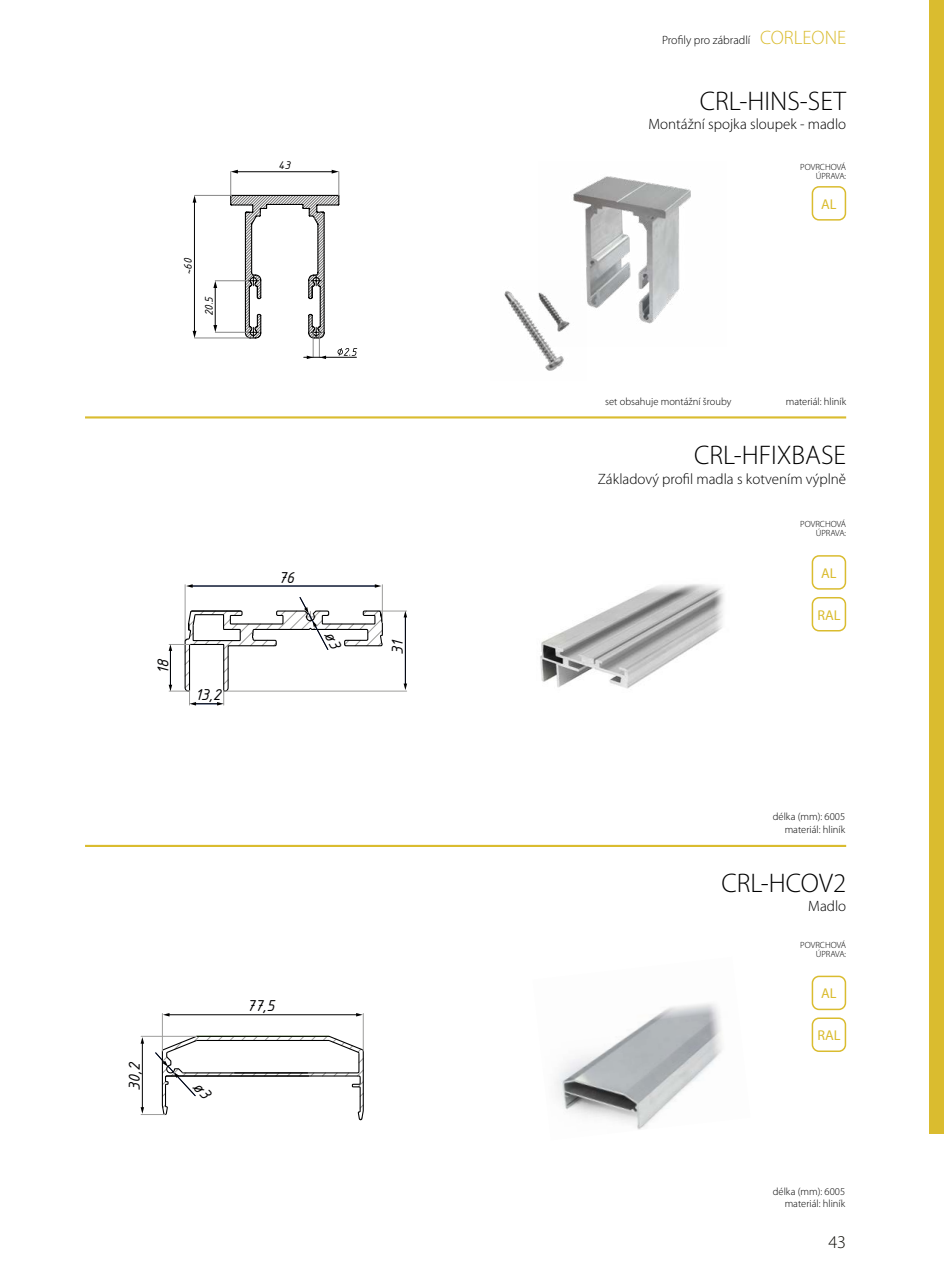
<style>
.page{position:relative;width:944px;height:1263px;background:#fff}
.page>*{position:absolute;margin:0;border:0;box-sizing:border-box;transform-origin:0 0}
.t1{font:300 27px "Myriad Pro";color:#000}
.t2{font:300 18px "Myriad Pro";color:#12110c}
.t3{font:16.95px "ISOCPEUR Italic";color:#020203}
.t4{font:300 15px "Myriad Pro";color:#000}
.t5{font:14.25px "Myriad Pro";color:#dabc2f}
.t6{font:300 12px "Myriad Pro";color:#000}
.t7{font:12px "ISOCPEUR Italic";color:#000}
.t8{font:300 10.5px/12.6px "Myriad Pro";color:#000;text-align:right}
.t9{font:300 9px/9px "Myriad Pro";color:#000;text-align:right}
.s1{font-size:19.5px;color:#dabc2f}
</style>
<div class="page">
<div style="left:929px;top:0;width:15px;height:1134px;background:#dabc2f"></div>
<hr style="left:85px;top:416px;width:761px;height:2px;background:#dabc2f">
<hr style="left:215px;top:280px;width:33px;height:1px;background:#878787">
<hr style="left:215px;top:332px;width:33px;height:1px;background:#878787">
<hr style="left:215px;top:287px;width:1px;height:39px;background:#000">
<svg style="left:213px;top:281px;width:4px;height:7px"></svg>
<svg style="left:213px;top:325px;width:4px;height:7px"></svg>
<hr style="left:195px;top:195px;width:37px;height:1px;background:#878787">
<hr style="left:194px;top:338px;width:59px;height:1px;background:#878787">
<hr style="left:194px;top:201px;width:1px;height:131px;background:#000">
<svg style="left:193px;top:195px;width:3px;height:8px"></svg>
<svg style="left:193px;top:331px;width:3px;height:7px"></svg>
<svg style="left:230px;top:170px;width:127px;height:189px"></svg>
<img style="left:573px;top:176px;width:118px;height:148px">
<img style="left:504px;top:281px;width:83px;height:90px">
<div style="left:812px;top:186px;width:34px;height:35px;border:2px solid #dabc2f;border-radius:7px"></div>
<hr style="left:85px;top:845px;width:761px;height:2px;background:#dabc2f">
<div style="left:812px;top:976px;width:34px;height:34px;border:2px solid #dabc2f;border-radius:7px"></div>
<div style="left:812px;top:1017px;width:34px;height:35px;border:2px solid #dabc2f;border-radius:7px"></div>
<div style="left:812px;top:555px;width:34px;height:35px;border:2px solid #dabc2f;border-radius:7px"></div>
<div style="left:812px;top:597px;width:34px;height:34px;border:2px solid #dabc2f;border-radius:7px"></div>
<img style="left:540px;top:584px;width:184px;height:105px">
<img style="left:555px;top:1003px;width:167px;height:127px">
<hr style="left:363px;top:1013px;width:1px;height:38px;background:#9d9d9c">
<hr style="left:162px;top:1013px;width:1px;height:38px;background:#9d9d9c">
<hr style="left:168px;top:1014px;width:189px;height:1px;background:#000">
<svg style="left:356px;top:1013px;width:7px;height:3px"></svg>
<svg style="left:163px;top:1013px;width:7px;height:3px"></svg>
<hr style="left:382px;top:585px;width:1px;height:38px;background:#9d9d9c">
<hr style="left:185px;top:585px;width:1px;height:57px;background:#9d9d9c">
<hr style="left:191px;top:586px;width:185px;height:1px;background:#000">
<svg style="left:375px;top:584px;width:6px;height:4px"></svg>
<svg style="left:186px;top:584px;width:7px;height:4px"></svg>
<svg style="left:141px;top:1035px;width:223px;height:85px"></svg>
<svg style="left:169px;top:597px;width:238px;height:108px"></svg>
<p class="t7" style="left:180px;top:275px;width:19px;rotate:-90deg">~60</p>
<p class="t7" style="left:201px;top:316px;width:21px;rotate:-90deg">20.5</p>
<p class="t7" style="left:278px;top:158px;width:14px">43</p>
<h3 class="t3" style="left:152px;top:674px;width:16px;rotate:-90deg">18</h3>
<h3 class="t3" style="left:195px;top:684px;width:27px">13,2</h3>
<h3 class="t3" style="left:278px;top:567px;width:17px">76</h3>
<h3 class="t3" style="left:386px;top:655px;width:17px;rotate:-90deg">31</h3>
<h3 class="t3" style="left:124px;top:1091px;width:30px;rotate:-90deg">30,2</h3>
<h3 class="t3" style="left:247px;top:994px;width:29px">77,5</h3>
<p class="t6" style="left:662px;top:34px;width:186px">Profily pro zábradlí <span class="s1">CORLEONE</span></p>
<h1 class="t1" style="left:700px;top:86px;width:148px">CRL-HINS-SET</h1>
<h3 class="t4" style="left:648px;top:116px;width:199px">Montážní spojka sloupek - madlo</h3>
<p class="t9" style="left:800px;top:162px;width:48px">POVRCHOVÁ<br>ÚPRAVA:</p>
<h3 class="t5" style="left:821px;top:195px;width:17px">AL</h3>
<p class="t8" style="left:605px;top:395px;width:128px">set obsahuje montážní šrouby</p>
<p class="t8" style="left:786px;top:395px;width:62px">materiál: hliník</p>
<h1 class="t1" style="left:694px;top:440px;width:154px">CRL-HFIXBASE</h1>
<h3 class="t4" style="left:598px;top:471px;width:250px">Základový profil madla s kotvením výplně</h3>
<p class="t9" style="left:800px;top:520px;width:48px">POVRCHOVÁ<br>ÚPRAVA:</p>
<h3 class="t5" style="left:821px;top:564px;width:17px">AL</h3>
<h3 class="t5" style="left:817px;top:606px;width:25px">RAL</h3>
<p class="t8" style="left:773px;top:810px;width:74px">délka (mm): 6005 materiál: hliník</p>
<h1 class="t1" style="left:721px;top:868px;width:126px">CRL-HCOV2</h1>
<h3 class="t4" style="left:808px;top:898px;width:39px">Madlo</h3>
<p class="t9" style="left:800px;top:940px;width:48px">POVRCHOVÁ<br>ÚPRAVA:</p>
<h3 class="t5" style="left:821px;top:985px;width:17px">AL</h3>
<h3 class="t5" style="left:817px;top:1026px;width:25px">RAL</h3>
<p class="t8" style="left:773px;top:1185px;width:74px">délka (mm): 6005 materiál: hliník</p>
<h2 class="t2" style="left:828px;top:1232px;width:19px">43</h2>
</div>
